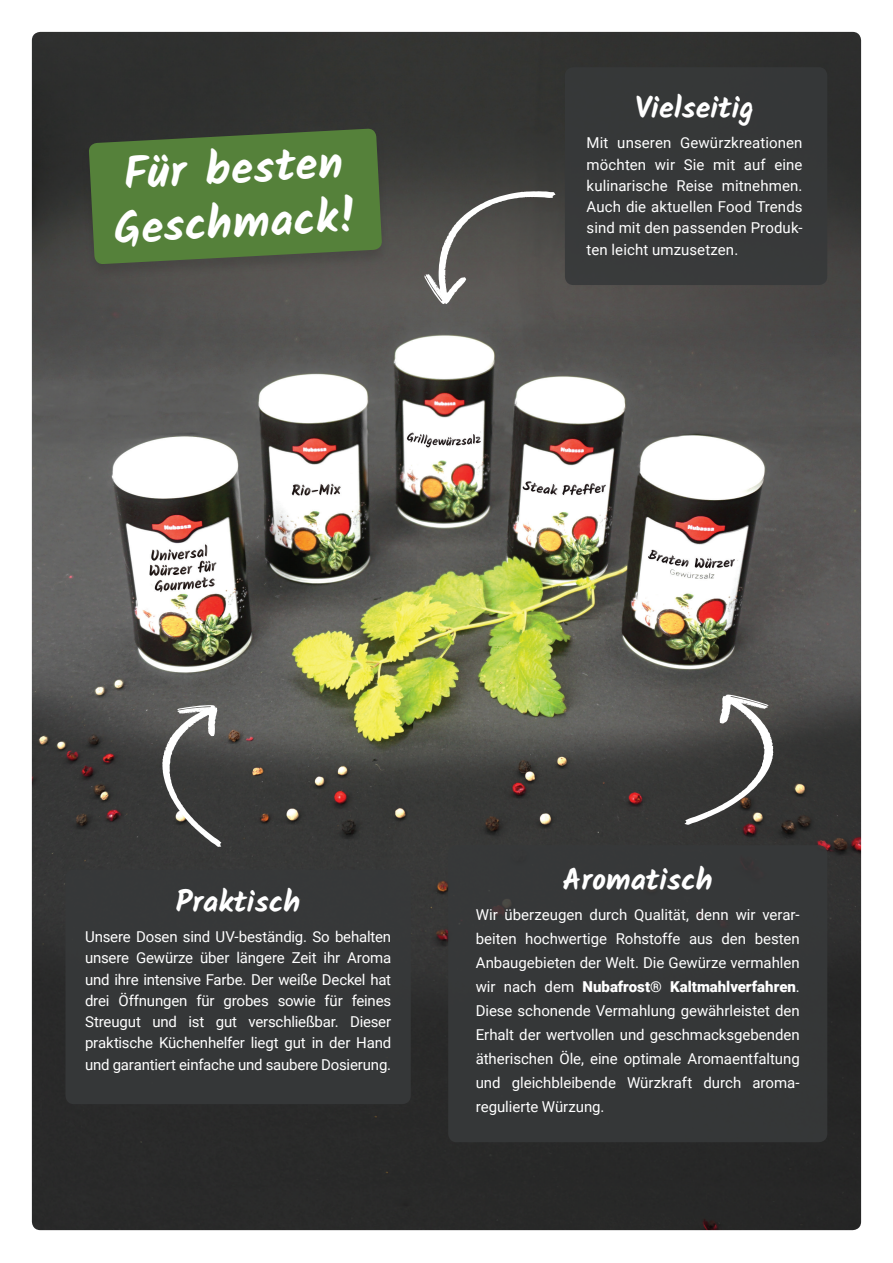
<style>
.page{position:relative;width:893px;height:1263px;background:#fff}
.page>*{position:absolute;margin:0;border:0;box-sizing:border-box;transform-origin:0 0}
.t1{font:700 45px/54px "Kalam";color:#fff}
.t2{font:700 30px "Kalam";color:#fff}
.t3{font:15px/21.3px "Roboto";letter-spacing:-.005em;color:#fff;text-align:justify}
.s1{font-weight:900}
</style>
<div class="page">
<img style="left:32px;top:32px;width:829px;height:1198px">
<svg style="left:684px;top:694px;width:90px;height:131px;background:#5a5958"></svg>
<div style="left:565px;top:67px;width:262px;height:218px;background:#37393a;border-radius:9px"></div>
<div style="left:65px;top:870px;width:346px;height:234px;background:#37393a;border-radius:9px"></div>
<div style="left:81px;top:130px;width:308px;height:151px;background:#231f20;opacity:.2"></div>
<svg style="left:89px;top:128px;width:293px;height:136px;background:#51783a"></svg>
<svg style="left:424px;top:191px;width:131px;height:114px;background:#62615e"></svg>
<svg style="left:162px;top:705px;width:60px;height:142px;background:#626261"></svg>
<div style="left:448px;top:845px;width:379px;height:297px;background:#37393a;border-radius:9px"></div>
<h1 class="t1" style="left:110px;top:148px;width:246px;rotate:-3deg">Für besten<br>Geschmack!</h1>
<h2 class="t2" style="left:635px;top:90px;width:120px">Vielseitig</h2>
<p class="t3" style="left:587px;top:132px;width:217px">Mit unseren Gewürzkreationen möchten wir Sie mit auf eine kulinarische Reise mitnehmen.<br>Auch die aktuellen Food Trends sind mit den passenden Produk&shy;ten leicht umzusetzen.</p>
<h2 class="t2" style="left:176px;top:884px;width:126px">Praktisch</h2>
<p class="t3" style="left:85px;top:925px;width:308px">Unsere Dosen sind UV-beständig. So behalten unsere Gewürze über längere Zeit ihr Aroma und ihre intensive Farbe. Der weiße Deckel hat drei Öffnungen für grobes sowie für feines Streugut und ist gut verschließbar. Dieser praktische Küchenhelfer liegt gut in der Hand und garantiert einfache und saubere Dosierung.</p>
<h2 class="t2" style="left:563px;top:862px;width:152px">Aromatisch</h2>
<p class="t3" style="left:476px;top:902px;width:326px;line-height:24px">Wir überzeugen durch Qualität, denn wir verar&shy;beiten hochwertige Rohstoffe aus den besten Anbaugebieten der Welt. Die Gewürze vermahlen wir nach dem <span class="s1">Nubafrost® Kaltmahlverfahren</span>.<br>Diese schonende Vermahlung gewährleistet den Erhalt der wertvollen und geschmacksgebenden ätherischen Öle, eine optimale Aromaentfaltung und gleichbleibende Würzkraft durch aroma&shy;regulierte Würzung.</p>
</div>
